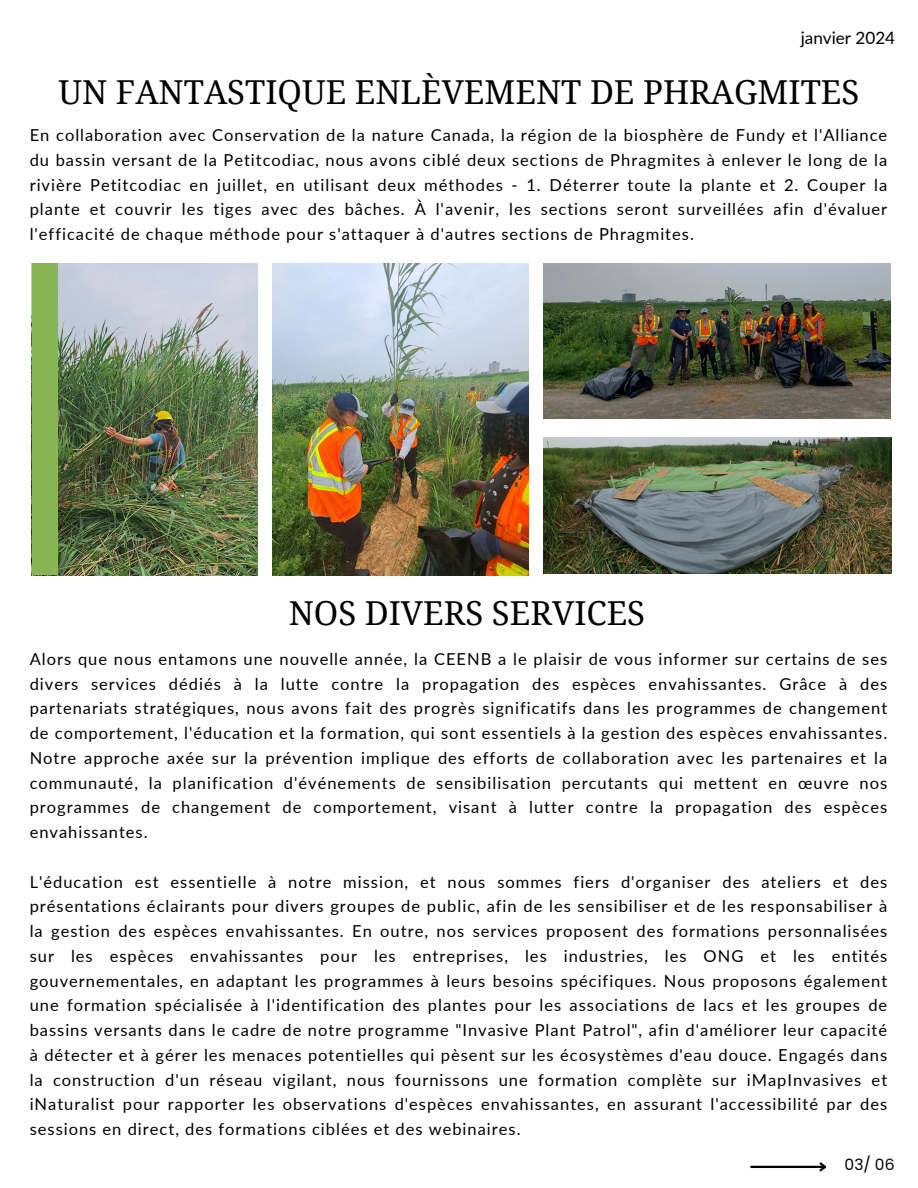
<style>
.page{position:relative;width:918px;height:1188px;background:#fff}
.page>*{position:absolute;margin:0;border:0;box-sizing:border-box;transform-origin:0 0}
.t1{font:33px "Noto Serif";color:#000}
.t2{font:17.1px "Lato";color:#000}
.t3{font:16.5px/24.8px "Lato";letter-spacing:.06em;color:#000;text-align:justify}
.t4{font:15.45px "Poppins";color:#000}
</style>
<div class="page">
<hr style="left:750px;top:1166px;width:75px;height:2px;background:#000">
<svg style="left:817px;top:1162px;width:10px;height:10px"></svg>
<img style="left:272px;top:263px;width:257px;height:312px">
<img style="left:58px;top:263px;width:200px;height:312px">
<img style="left:544px;top:263px;width:346px;height:156px">
<img style="left:544px;top:437px;width:347px;height:136px">
<div style="left:32px;top:263px;width:26px;height:312px;background:#88b656"></div>
<p class="t2" style="left:801px;top:27px;width:96px">janvier 2024</p>
<p class="t1" style="left:59px;top:68px;width:802px">UN FANTASTIQUE ENLÈVEMENT DE PHRAGMITES</p>
<p class="t3" style="left:30px;top:122px;width:859px">En collaboration avec Conservation de la nature Canada, la région de la biosphère de Fundy et l'Alliance du bassin versant de la Petitcodiac, nous avons ciblé deux sections de Phragmites à enlever le long de la rivière Petitcodiac en juillet, en utilisant deux méthodes - 1. Déterrer toute la plante et 2. Couper la plante et couvrir les tiges avec des bâches. À l'avenir, les sections seront surveillées afin d'évaluer l'efficacité de chaque méthode pour s'attaquer à d'autres sections de Phragmites.</p>
<p class="t1" style="left:289px;top:589px;width:358px">NOS DIVERS SERVICES</p>
<p class="t3" style="left:30px;top:646px;width:859px">Alors que nous entamons une nouvelle année, la CEENB a le plaisir de vous informer sur certains de ses divers services dédiés à la lutte contre la propagation des espèces envahissantes. Grâce à des partenariats stratégiques, nous avons fait des progrès significatifs dans les programmes de changement de comportement, l'éducation et la formation, qui sont essentiels à la gestion des espèces envahissantes.<br>Notre approche axée sur la prévention implique des efforts de collaboration avec les partenaires et la communauté, la planification d'événements de sensibilisation percutants qui mettent en œuvre nos programmes de changement de comportement, visant à lutter contre la propagation des espèces envahissantes.</p>
<p class="t3" style="left:30px;top:869px;width:859px">L'éducation est essentielle à notre mission, et nous sommes fiers d'organiser des ateliers et des présentations éclairants pour divers groupes de public, afin de les sensibiliser et de les responsabiliser à la gestion des espèces envahissantes. En outre, nos services proposent des formations personnalisées sur les espèces envahissantes pour les entreprises, les industries, les ONG et les entités gouvernementales, en adaptant les programmes à leurs besoins spécifiques. Nous proposons également une formation spécialisée à l'identification des plantes pour les associations de lacs et les groupes de bassins versants dans le cadre de notre programme "Invasive Plant Patrol", afin d'améliorer leur capacité à détecter et à gérer les menaces potentielles qui pèsent sur les écosystèmes d'eau douce. Engagés dans la construction d'un réseau vigilant, nous fournissons une formation complète sur iMapInvasives et iNaturalist pour rapporter les observations d'espèces envahissantes, en assurant l'accessibilité par des sessions en direct, des formations ciblées et des webinaires.</p>
<p class="t4" style="left:845px;top:1154px;width:51px">03/ 06</p>
</div>
